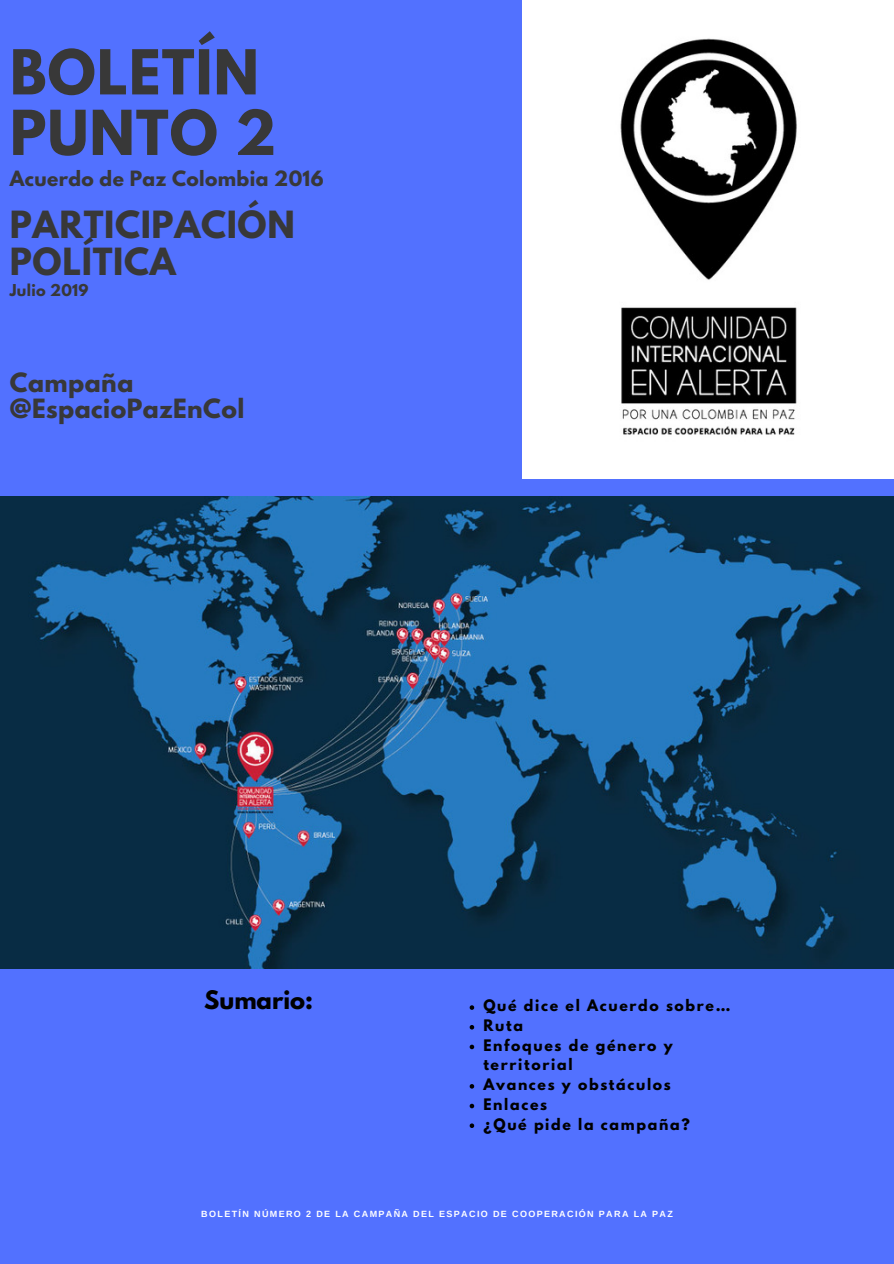
<style>
.page{position:relative;width:894px;height:1264px;background:#fff}
.page>*{position:absolute;margin:0;border:0;box-sizing:border-box;transform-origin:0 0}
.t1{font:700 54.9px/60.4px "League Spartan";letter-spacing:.02em;color:#383838}
.t2{font:700 33.15px/36.5px "League Spartan";letter-spacing:.02em;color:#383838}
.t3{font:700 23.55px/25.8px "League Spartan";letter-spacing:.02em;color:#383838}
.t4{font:700 22.65px "League Spartan";color:#000}
.t5{font:700 18.6px "League Spartan";letter-spacing:.02em;color:#383838}
.t6{font:700 14.55px "League Spartan";letter-spacing:.02em;color:#383838}
.t7{font:700 14.1px/19.6px "League Spartan";letter-spacing:.12em;color:#000}
.t8{font:700 9px "Arimo";letter-spacing:.15em;color:#fff}
</style>
<div class="page">
<div style="left:0;top:0;width:893px;height:1263px;background:#5271ff"></div>
<img style="left:0;top:496px;width:893px;height:472px">
<svg style="left:469px;top:1005px;width:5px;height:4px"></svg>
<svg style="left:469px;top:1025px;width:5px;height:4px"></svg>
<svg style="left:469px;top:1044px;width:5px;height:5px"></svg>
<svg style="left:469px;top:1084px;width:5px;height:4px"></svg>
<svg style="left:469px;top:1103px;width:5px;height:5px"></svg>
<svg style="left:469px;top:1123px;width:5px;height:4px"></svg>
<img style="left:522px;top:0;width:371px;height:478px">
<h1 class="t1" style="left:10px;top:49px;width:268px">BOLETÍN<br>PUNTO 2</h1>
<h3 class="t5" style="left:10px;top:169px;width:315px">Acuerdo de Paz Colombia 2016</h3>
<h2 class="t2" style="left:10px;top:211px;width:286px">PARTICIPACIÓN<br>POLÍTICA</h2>
<p class="t6" style="left:10px;top:283px;width:80px">Julio 2019</p>
<h3 class="t3" style="left:10px;top:373px;width:236px">Campaña @EspacioPazEnCol</h3>
<h3 class="t4" style="left:204px;top:988px;width:110px">Sumario:</h3>
<p class="t7" style="left:483px;top:997px;width:248px">Qué dice el Acuerdo sobre…<br>Ruta<br>Enfoques de género y territorial<br>Avances y obstáculos<br>Enlaces<br>¿Qué pide la campaña?</p>
<p class="t8" style="left:201px;top:1208px;width:473px">BOLETÍN NÚMERO 2 DE LA CAMPAÑA DEL ESPACIO DE COOPERACIÓN PARA LA PAZ</p>
</div>
